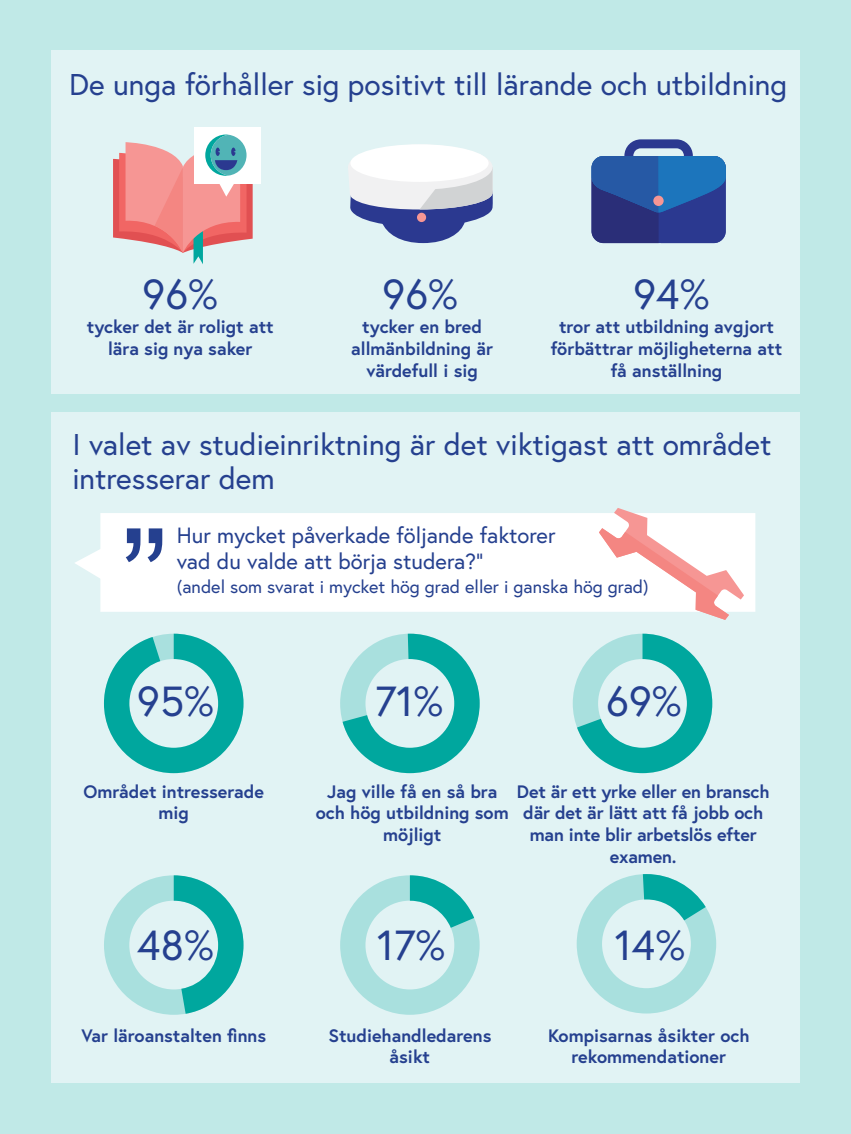
<style>
.page{position:relative;width:851px;height:1134px;background:#fff}
.page>*{position:absolute;margin:0;border:0;box-sizing:border-box;transform-origin:0 0}
.t1{font:144px "Arial";color:#25408f}
.t2{font:42px "Europa";color:#25408f}
.t3{font:30px/34px "Europa";color:#25408f}
.t4{font:22px/26px "Europa";color:#25408f}
.t5{font:700 18px/21.6px "Europa";color:#25408f;text-align:center}
.t6{font:18px "Europa";color:#25408f}
</style>
<div class="page">
<div style="left:0;top:0;width:850px;height:1134px;background:#c0e9e7"></div>
<div style="left:51px;top:50px;width:748px;height:344px;background:#e1f3f4"></div>
<div style="left:51px;top:412px;width:748px;height:670px;background:#e1f3f4"></div>
<div style="left:100px;top:513px;width:655px;height:99px;background:#fff"></div>
<svg style="left:75px;top:548px;width:26px;height:31px"></svg>
<svg style="left:348px;top:144px;width:145px;height:99px"></svg>
<div style="left:417px;top:213px;width:9px;height:9px;background:#f69694;border-radius:50%"></div>
<svg style="left:104px;top:634px;width:139px;height:139px"></svg>
<svg style="left:340px;top:634px;width:139px;height:139px"></svg>
<svg style="left:572px;top:634px;width:140px;height:139px"></svg>
<svg style="left:104px;top:875px;width:139px;height:140px"></svg>
<svg style="left:340px;top:875px;width:139px;height:140px"></svg>
<svg style="left:576px;top:874px;width:140px;height:139px"></svg>
<svg style="left:591px;top:139px;width:134px;height:104px"></svg>
<div style="left:653px;top:196px;width:10px;height:10px;background:#f69694;border-radius:50%"></div>
<div style="left:194px;top:127px;width:66px;height:56px;background:#fff"></div>
<svg style="left:113px;top:135px;width:139px;height:129px"></svg>
<svg style="left:599px;top:508px;width:145px;height:112px"></svg>
<h3 class="t3" style="left:69px;top:67px;width:719px">De unga förhåller sig positivt till lärande och utbildning</h3>
<h2 class="t2" style="left:142px;top:268px;width:77px">96%</h2>
<h2 class="t2" style="left:382px;top:268px;width:77px">96%</h2>
<h2 class="t2" style="left:633px;top:268px;width:78px">94%</h2>
<p class="t5" style="left:87px;top:316px;width:188px">tycker det är roligt att lära sig nya saker</p>
<p class="t5" style="left:351px;top:316px;width:143px">tycker en bred allmänbildning är värdefull i sig</p>
<p class="t5" style="left:550px;top:316px;width:233px">tror att utbildning avgjort förbättrar möjligheterna att få anställning</p>
<h3 class="t3" style="left:72px;top:426px;width:700px">I valet av studieinriktning är det viktigast att området intresserar dem</h3>
<p class="t4" style="left:177px;top:521px;width:380px">Hur mycket påverkade följande faktorer vad du valde att börja studera?”</p>
<p class="t6" style="left:177px;top:575px;width:473px">(andel som svarat i mycket hög grad eller i ganska hög grad)</p>
<h1 class="t1" style="left:121px;top:488px;width:49px">”</h1>
<h2 class="t2" style="left:137px;top:675px;width:78px">95%</h2>
<p class="t5" style="left:83px;top:780px;width:182px">Området intresserade mig</p>
<h2 class="t2" style="left:375px;top:675px;width:70px">71%</h2>
<h2 class="t2" style="left:606px;top:675px;width:77px">69%</h2>
<p class="t5" style="left:316px;top:780px;width:194px">Jag ville få en så bra och hög utbildning som möjligt</p>
<p class="t5" style="left:517px;top:780px;width:254px">Det är ett yrke eller en bransch där det är lätt att få jobb och man inte blir arbetslös efter examen.</p>
<h2 class="t2" style="left:137px;top:918px;width:78px">48%</h2>
<h2 class="t2" style="left:377px;top:918px;width:70px">17%</h2>
<h2 class="t2" style="left:614px;top:918px;width:72px">14%</h2>
<p class="t5" style="left:81px;top:1024px;width:186px">Var läroanstalten finns</p>
<p class="t5" style="left:328px;top:1024px;width:164px">Studiehandledarens åsikt</p>
<p class="t5" style="left:548px;top:1024px;width:203px">Kompisarnas åsikter och rekommendationer</p>
</div>
